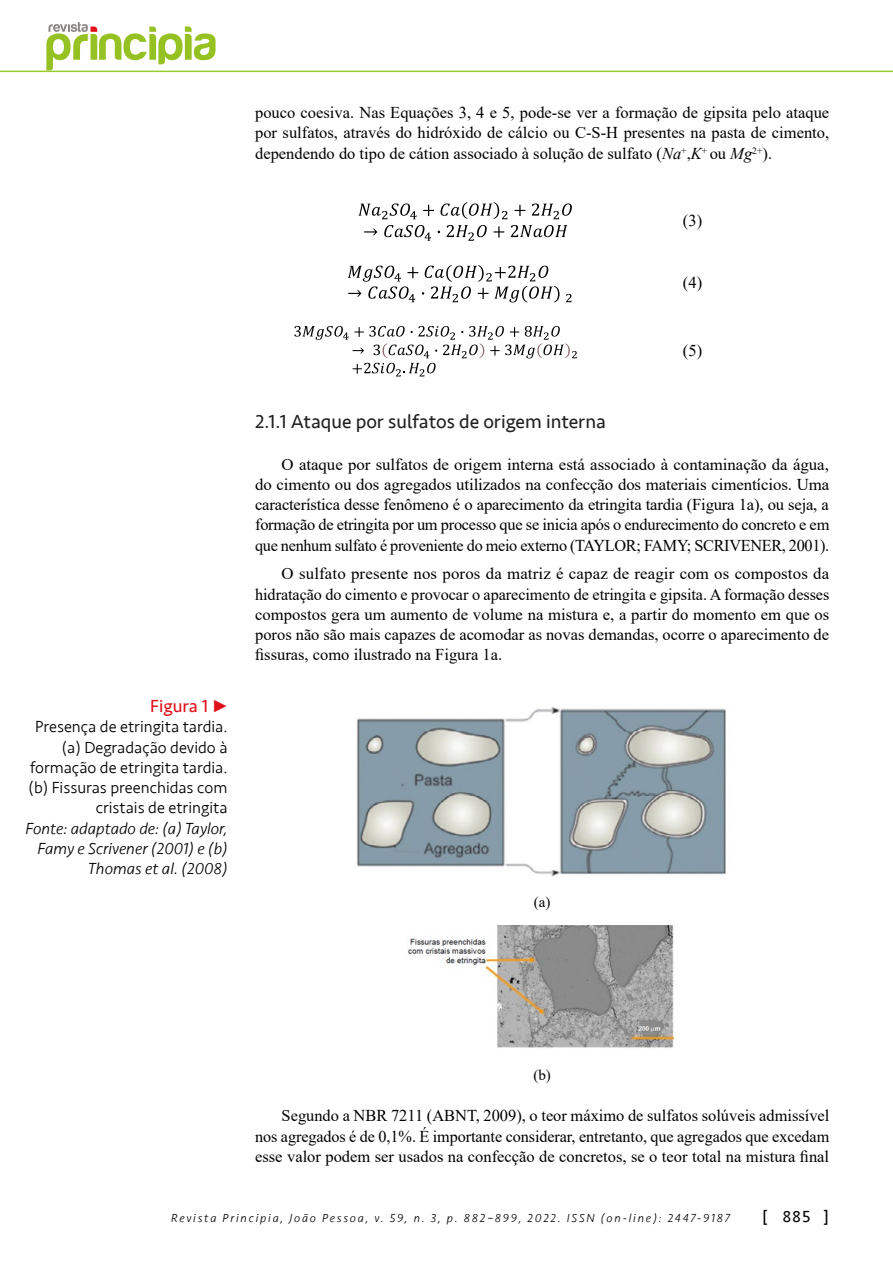
<style>
.page{position:relative;width:893px;height:1263px;background:#fff}
.page>*{position:absolute;margin:0;border:0;box-sizing:border-box;transform-origin:0 0}
.t1{font:19.5px "Seravek";color:#212121}
.t2{font:18px "Seravek";color:#e2101a}
.t3{font:16.5px/20.2px "Times New Roman";color:#000;text-align:justify}
.t4{font:300 16.5px/20.2px "Seravek";color:#000;text-align:right}
.t5{font:italic 300 16.5px/20.2px "Seravek";color:#000;text-align:right}
.t6{font:16.5px "Seravek";color:#000}
.t7{font:15px "Times New Roman";color:#000}
.t8{font:italic 300 12px "Seravek";letter-spacing:.15em;color:#000}
.s1{font-style:italic}
</style>
<div class="page">
<hr style="left:0;top:71px;width:893px;height:1px;background:#9c3">
<svg style="left:358px;top:203px;width:59px;height:16px"></svg>
<svg style="left:423px;top:205px;width:11px;height:11px"></svg>
<svg style="left:440px;top:202px;width:67px;height:17px"></svg>
<svg style="left:515px;top:205px;width:10px;height:11px"></svg>
<svg style="left:532px;top:203px;width:40px;height:16px"></svg>
<svg style="left:364px;top:228px;width:13px;height:8px"></svg>
<svg style="left:384px;top:225px;width:47px;height:16px"></svg>
<svg style="left:447px;top:225px;width:40px;height:16px"></svg>
<svg style="left:494px;top:226px;width:10px;height:12px"></svg>
<svg style="left:511px;top:225px;width:56px;height:12px"></svg>
<svg style="left:348px;top:265px;width:211px;height:37px"></svg>
<svg style="left:566px;top:294px;width:6px;height:8px"></svg>
<svg style="left:294px;top:326px;width:283px;height:50px"></svg>
<img style="left:356px;top:707px;width:370px;height:170px">
<img style="left:407px;top:926px;width:269px;height:122px">
<svg style="left:46px;top:22px;width:170px;height:49px"></svg>
<p class="t3" style="left:255px;top:102px;width:576px;line-height:19.8px">pouco coesiva. Nas Equações 3, 4 e 5, pode-se ver a formação de gipsita pelo ataque por sulfatos, através do hidróxido de cálcio ou C-S-H presentes na pasta de cimento,</p>
<p class="t3" style="left:255px;top:143px;width:518px">dependendo do tipo de cátion associado à solução de sulfato (<span class="s1">Na</span><sup>+</sup>,<span class="s1">K</span><sup>+</sup> ou <span class="s1">Mg</span><sup>2+</sup>).</p>
<p class="t3" style="left:683px;top:209px;width:21px">(3)</p>
<p class="t3" style="left:683px;top:272px;width:21px">(4)</p>
<p class="t3" style="left:683px;top:340px;width:21px">(5)</p>
<p class="t2" style="left:150px;top:692px;width:79px">Figura 1 •</p>
<p class="t4" style="left:29px;top:717px;width:200px">Presença de etringita tardia. (a) Degradação devido à formação de etringita tardia. (b) Fissuras preenchidas com cristais de etringita</p>
<p class="t5" style="left:26px;top:818px;width:203px">Fonte: adaptado de: (a) Taylor,<br>Famy e Scrivener (2001) e (b)<br>Thomas et al. (2008)</p>
<p class="t1" style="left:255px;top:406px;width:352px">2.1.1 Ataque por sulfatos de origem interna</p>
<p class="t3" style="left:255px;top:453px;width:576px;text-indent:26px">O ataque por sulfatos de origem interna está associado à contaminação da água, do cimento ou dos agregados utilizados na confecção dos materiais cimentícios. Uma característica desse fenômeno é o aparecimento da etringita tardia (Figura 1a), ou seja, a formação de etringita por um processo que se inicia após o endurecimento do concreto e em que nenhum sulfato é proveniente do meio externo (TAYLOR; FAMY; SCRIVENER, 2001).</p>
<p class="t3" style="left:255px;top:563px;width:576px;text-indent:26px">O sulfato presente nos poros da matriz é capaz de reagir com os compostos da hidratação do cimento e provocar o aparecimento de etringita e gipsita. A formação desses compostos gera um aumento de volume na mistura e, a partir do momento em que os poros não são mais capazes de acomodar as novas demandas, ocorre o aparecimento de fissuras, como ilustrado na Figura 1a.</p>
<p class="t7" style="left:534px;top:892px;width:18px">(a)</p>
<p class="t7" style="left:533px;top:1064px;width:19px">(b)</p>
<p class="t3" style="left:255px;top:1105px;width:576px;text-indent:26px">Segundo a NBR 7211 (ABNT, 2009), o teor máximo de sulfatos solúveis admissível nos agregados é de 0,1%. É importante considerar, entretanto, que agregados que excedam esse valor podem ser usados na confecção de concretos, se o teor total na mistura final</p>
<p class="t8" style="left:171px;top:1211px;width:560px">Revista Principia, João Pessoa, v. 59, n. 3, p. 882–899, 2022. ISSN (on-line): 2447-9187</p>
<p class="t6" style="left:762px;top:1204px;width:69px">[ 885 ]</p>
</div>
